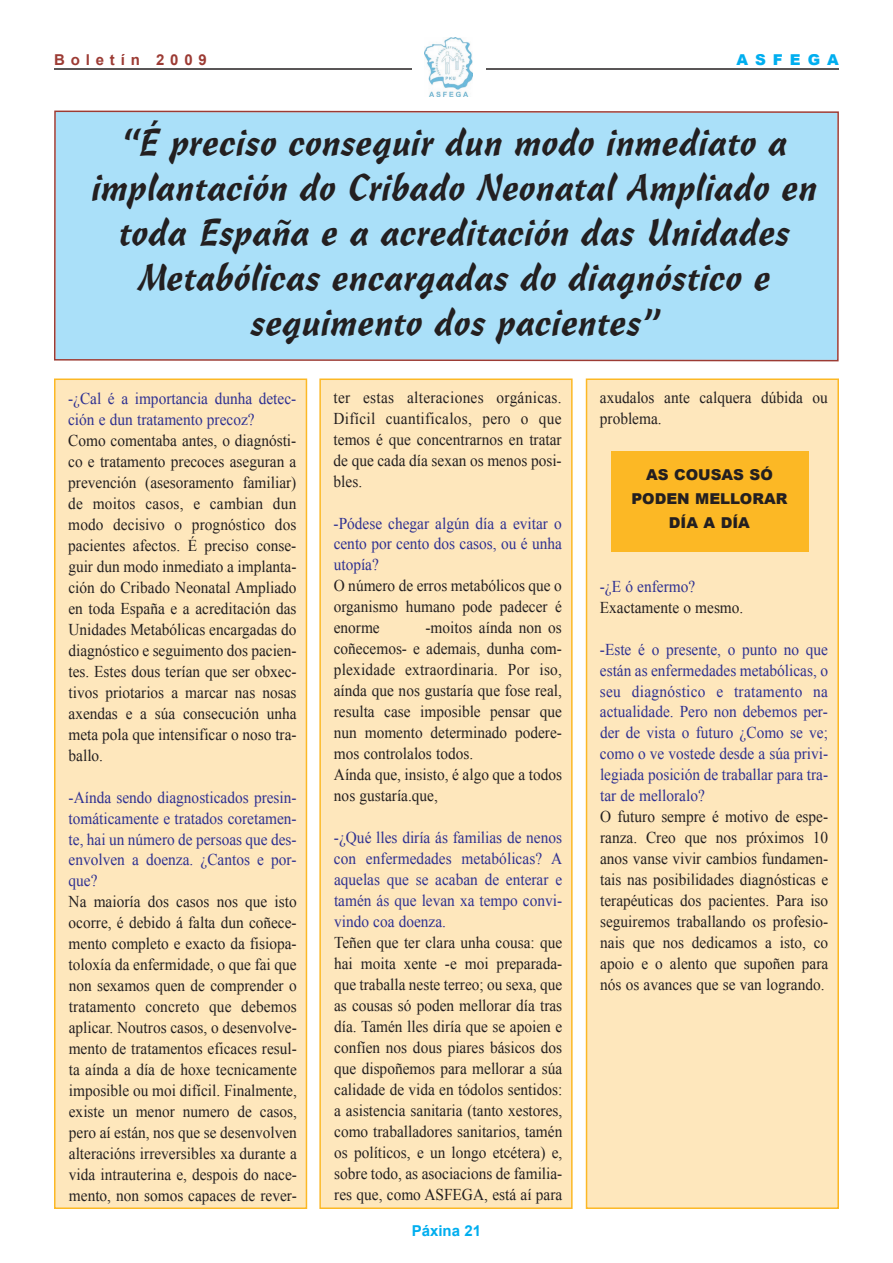
<style>
.page{position:relative;width:893px;height:1263px;background:#fff}
.page>*{position:absolute;margin:0;border:0;box-sizing:border-box;transform-origin:0 0}
.t1{font:37.5px/45px "Freehand 471 BT";color:#231f20;text-align:center}
.t2{font:16.5px/21px "Times New Roman";color:#231f20;text-align:justify;scale:.93 1}
.t3{font:16.5px/21px "Times New Roman";color:#2e3092;text-align:justify;scale:.93 1}
.t4{font:900 15px/24px "Arial";color:#231f20;text-align:center}
.t5{font:700 15px "Arial";letter-spacing:.39em;color:#9c3b34}
.t6{font:700 15px "Arial";color:#00aeef}
.t7{font:900 15px "Arial";letter-spacing:.465em;color:#00aeef}
</style>
<div class="page">
<div style="left:587px;top:380px;width:250px;height:827px;background:#fee7bc"></div>
<div style="left:586px;top:378px;width:253px;height:831px;border:2px solid #fcb825"></div>
<hr style="left:54px;top:68px;width:785px;height:2px;background:#231f20">
<div style="left:412px;top:36px;width:74px;height:67px;background:#fff"></div>
<img style="left:424px;top:38px;width:48px;height:59px">
<div style="left:54px;top:110px;width:785px;height:252px;background:#aae0f9"></div>
<div style="left:56px;top:380px;width:250px;height:827px;background:#fee7bc"></div>
<div style="left:54px;top:378px;width:253px;height:831px;border:2px solid #fcb825"></div>
<div style="left:611px;top:451px;width:198px;height:101px;background:#fcb825"></div>
<div style="left:321px;top:380px;width:250px;height:827px;background:#fee7bc"></div>
<div style="left:319px;top:378px;width:254px;height:831px;border:2px solid #fcb825"></div>
<p class="t5" style="left:54px;top:51px;width:154px">Boletín 2009</p>
<p class="t7" style="left:736px;top:48px;width:104px">ASFEGA</p>
<h1 class="t1" style="left:93px;top:120px;width:727px">“É preciso conseguir dun modo inmediato a implantación do Cribado Neonatal Ampliado en toda España e a acreditación das Unidades Metabólicas encargadas do diagnóstico e seguimento dos pacientes”</h1>
<p class="t3" style="left:68px;top:388px;width:247px">-¿Cal é a importancia dunha detec&shy;ción e dun tratamento precoz?</p>
<p class="t2" style="left:68px;top:430px;width:247px">Como comentaba antes, o diagnósti&shy;co e tratamento precoces aseguran a prevención (asesoramento familiar) de moitos casos, e cambian dun modo decisivo o prognóstico dos pacientes afectos. É preciso conse&shy;guir dun modo inmediato a implanta&shy;ción do Cribado Neonatal Ampliado en toda España e a acreditación das Unidades Metabólicas encargadas do diagnóstico e seguimento dos pacien&shy;tes. Estes dous terían que ser obxec&shy;tivos priotarios a marcar nas nosas axendas e a súa consecución unha meta pola que intensificar o noso tra&shy;ballo.</p>
<p class="t3" style="left:69px;top:786px;width:247px">-Aínda sendo diagnosticados presin&shy;tomáticamente e tratados coretamen&shy;te, hai un número de persoas que des&shy;envolven a doenza. ¿Cantos e por&shy;que?</p>
<p class="t2" style="left:69px;top:891px;width:247px">Na maioría dos casos nos que isto ocorre, é debido á falta dun coñece&shy;mento completo e exacto da fisiopa&shy;toloxía da enfermidade, o que fai que non sexamos quen de comprender o tratamento concreto que debemos aplicar. Noutros casos, o desenvolve&shy;mento de tratamentos eficaces resul&shy;ta aínda a día de hoxe tecnicamente imposible ou moi difícil. Finalmente, existe un menor numero de casos, pero aí están, nos que se desenvolven alteracións irreversibles xa durante a vida intrauterina e, despois do nace&shy;mento, non somos capaces de rever-</p>
<p class="t2" style="left:334px;top:386px;width:247px">ter estas alteraciones orgánicas.<br>Difícil cuantificalos, pero o que temos é que concentrarnos en tratar de que cada día sexan os menos posi&shy;bles.</p>
<p class="t3" style="left:334px;top:512px;width:247px">-Pódese chegar algún día a evitar o cento por cento dos casos, ou é unha utopía?</p>
<p class="t2" style="left:334px;top:575px;width:247px">O número de erros metabólicos que o organismo humano pode padecer é enorme</p>
<p class="t2" style="left:334px;top:617px;width:247px;text-align:left;text-indent:92px">-moitos aínda non os coñecemos- e ademais, dunha com&shy;plexidade extraordinaria. Por iso, aínda que nos gustaría que fose real, resulta case imposible pensar que nun momento determinado podere&shy;mos controlalos todos.<br>Aínda que, insisto, é algo que a todos nos gustaría.que,</p>
<p class="t3" style="left:334px;top:827px;width:247px">-¿Qué lles diría ás familias de nenos con enfermedades metabólicas? A aquelas que se acaban de enterar e tamén ás que levan xa tempo convi&shy;vindo coa doenza.</p>
<p class="t2" style="left:334px;top:932px;width:247px">Teñen que ter clara unha cousa: que hai moita xente -e moi preparada&shy;que traballa neste terreo; ou sexa, que as cousas só poden mellorar día tras día. Tamén lles diría que se apoien e confíen nos dous piares básicos dos que dispoñemos para mellorar a súa calidade de vida en tódolos sentidos: a asistencia sanitaria (tanto xestores, como traballadores sanitarios, tamén os políticos, e un longo etcétera) e, sobre todo, as asociacions de familia&shy;res que, como ASFEGA, está aí para</p>
<p class="t6" style="left:412px;top:1223px;width:71px">Páxina 21</p>
<p class="t2" style="left:600px;top:386px;width:247px">axudalos ante calquera dúbida ou problema.</p>
<p class="t4" style="left:631px;top:462px;width:158px">AS COUSAS SÓ<br>PODEN MELLORAR<br>DÍA A DÍA</p>
<p class="t3" style="left:600px;top:575px;width:104px">-¿E ó enfermo?</p>
<p class="t2" style="left:600px;top:596px;width:156px">Exactamente o mesmo.</p>
<p class="t3" style="left:600px;top:638px;width:247px">-Este é o presente, o punto no que están as enfermedades metabólicas, o seu diagnóstico e tratamento na actualidade. Pero non debemos per&shy;der de vista o futuro ¿Como se ve; como o ve vostede desde a súa privi&shy;legiada posición de traballar para tra&shy;tar de melloralo?</p>
<p class="t2" style="left:600px;top:806px;width:247px">O futuro sempre é motivo de espe&shy;ranza. Creo que nos próximos 10 anos vanse vivir cambios fundamen&shy;tais nas posibilidades diagnósticas e terapéuticas dos pacientes. Para iso seguiremos traballando os profesio&shy;nais que nos dedicamos a isto, co apoio e o alento que supoñen para nós os avances que se van logrando.</p>
</div>
